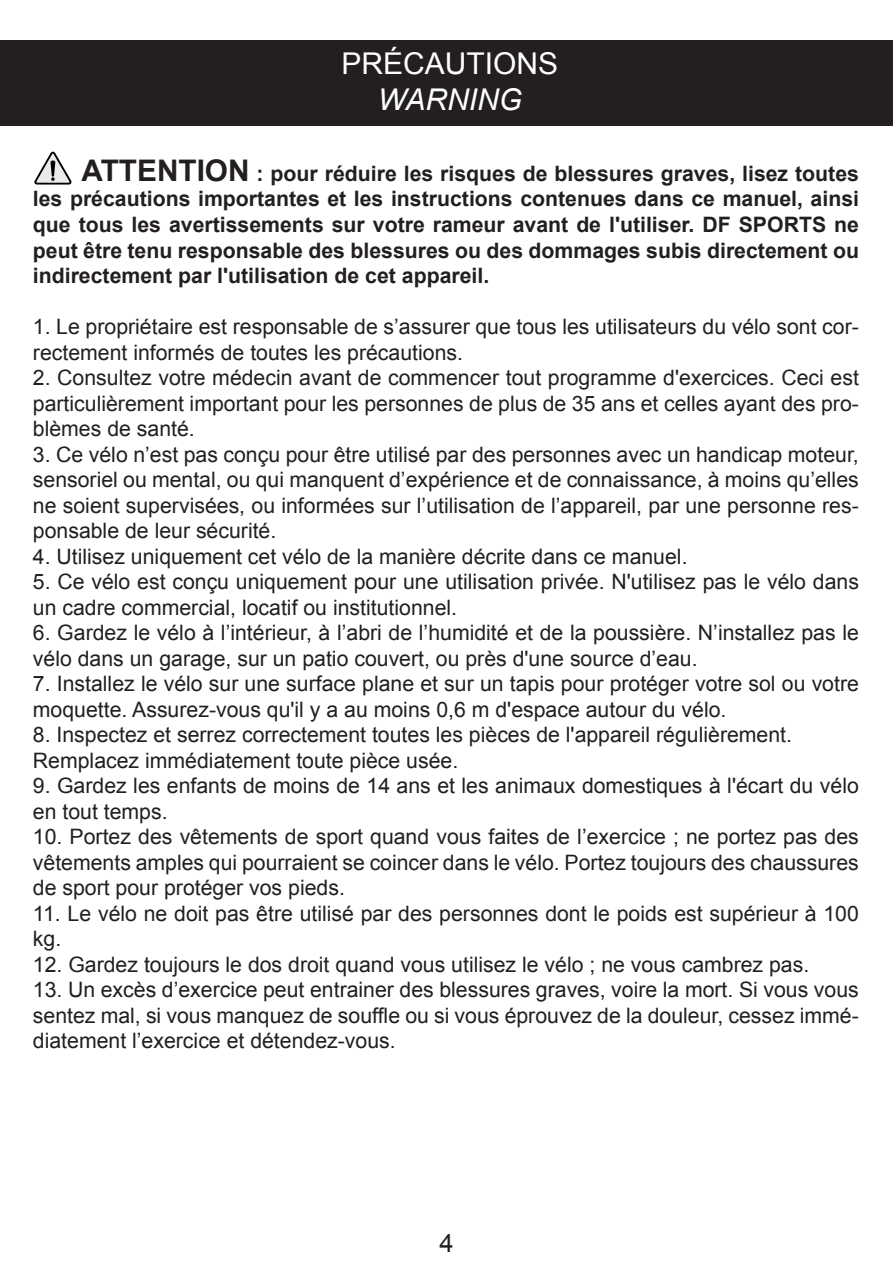
<style>
.page{position:relative;width:893px;height:1263px;background:#fff}
.page>*{position:absolute;margin:0;border:0;box-sizing:border-box;transform-origin:0 0}
.t1{font:30px "Arial";color:#fff}
.t2{font:italic 30px "Arial";color:#fff}
.t3{font:25.5px "Arial";color:#231f20}
.t4{font:21.3px/25.5px "Arial";color:#231f20}
.t5{font:700 21.3px/25.5px "Arial";color:#231f20;text-align:justify}
.s1{font-size:29.7px}
</style>
<div class="page">
<div style="left:0;top:40px;width:893px;height:86px;background:#231f20"></div>
<svg style="left:34px;top:152px;width:38px;height:33px"></svg>
<h1 class="t1" style="left:342px;top:44px;width:218px">PRÉCAUTIONS</h1>
<h1 class="t2" style="left:378px;top:80px;width:146px">WARNING</h1>
<p class="t5" style="left:33px;top:161px;width:828px;text-indent:49px"><span class="s1">ATTENTION</span> : pour réduire les risques de blessures graves, lisez toutes les précautions importantes et les instructions contenues dans ce manuel, ainsi que tous les avertissements sur votre rameur avant de l'utiliser. DF SPORTS ne peut être tenu responsable des blessures ou des dommages subis directement ou indirectement par l'utilisation de cet appareil.</p>
<p class="t4" style="left:33px;top:314px;width:827px">1. Le propriétaire est responsable de s’assurer que tous les utilisateurs du vélo sont cor&shy;rectement informés de toutes les précautions.</p>
<p class="t4" style="left:33px;top:365px;width:827px;text-align:justify">2. Consultez votre médecin avant de commencer tout programme d'exercices. Ceci est particulièrement important pour les personnes de plus de 35 ans et celles ayant des pro&shy;blèmes de santé.</p>
<p class="t4" style="left:33px;top:442px;width:827px;text-align:justify">3. Ce vélo n’est pas conçu pour être utilisé par des personnes avec un handicap moteur, sensoriel ou mental, ou qui manquent d’expérience et de connaissance, à moins qu’elles ne soient supervisées, ou informées sur l’utilisation de l’appareil, par une personne res&shy;ponsable de leur sécurité.</p>
<p class="t4" style="left:33px;top:544px;width:656px">4. Utilisez uniquement cet vélo de la manière décrite dans ce manuel.</p>
<p class="t4" style="left:33px;top:569px;width:827px">5. Ce vélo est conçu uniquement pour une utilisation privée. N'utilisez pas le vélo dans un cadre commercial, locatif ou institutionnel.</p>
<p class="t4" style="left:33px;top:620px;width:827px">6. Gardez le vélo à l’intérieur, à l’abri de l’humidité et de la poussière. N’installez pas le vélo dans un garage, sur un patio couvert, ou près d'une source d’eau.</p>
<p class="t4" style="left:33px;top:671px;width:827px">7. Installez le vélo sur une surface plane et sur un tapis pour protéger votre sol ou votre moquette. Assurez-vous qu'il y a au moins 0,6 m d'espace autour du vélo.</p>
<p class="t4" style="left:33px;top:722px;width:761px">8. Inspectez et serrez correctement toutes les pièces de l'appareil régulièrement.<br>Remplacez immédiatement toute pièce usée.</p>
<p class="t4" style="left:33px;top:773px;width:827px">9. Gardez les enfants de moins de 14 ans et les animaux domestiques à l'écart du vélo en tout temps.</p>
<p class="t4" style="left:33px;top:824px;width:827px;text-align:justify">10. Portez des vêtements de sport quand vous faites de l’exercice ; ne portez pas des vêtements amples qui pourraient se coincer dans le vélo. Portez toujours des chaussures de sport pour protéger vos pieds.</p>
<p class="t4" style="left:33px;top:901px;width:827px">11. Le vélo ne doit pas être utilisé par des personnes dont le poids est supérieur à 100 kg.</p>
<p class="t4" style="left:33px;top:952px;width:778px">12. Gardez toujours le dos droit quand vous utilisez le vélo ; ne vous cambrez pas.</p>
<p class="t4" style="left:33px;top:977px;width:827px;text-align:justify">13. Un excès d’exercice peut entrainer des blessures graves, voire la mort. Si vous vous sentez mal, si vous manquez de souffle ou si vous éprouvez de la douleur, cessez immé&shy;diatement l’exercice et détendez-vous.</p>
<p class="t3" style="left:439px;top:1226px;width:16px">4</p>
</div>
